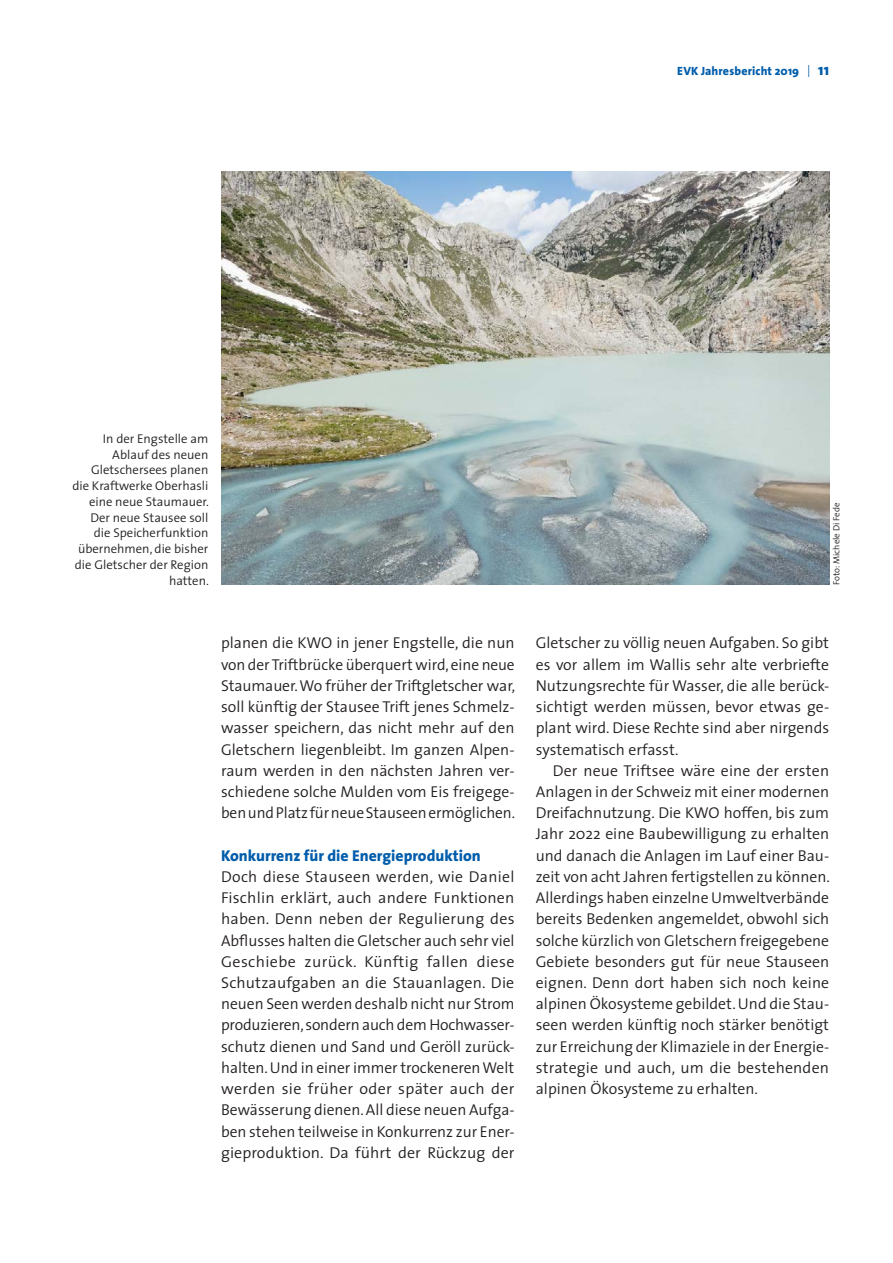
<style>
.page{position:relative;width:893px;height:1263px;background:#fff}
.page>*{position:absolute;margin:0;border:0;box-sizing:border-box;transform-origin:0 0}
.t1{font:300 15.75px/21.3px "The Sans";color:#231f20;text-align:justify}
.t2{font:800 15.75px "The Sans";color:#015dab}
.t3{font:300 12.75px/15.8px "The Sans";color:#231f20;text-align:right}
.t4{font:800 12px "The Sans";letter-spacing:.01em;color:#015dab}
.t5{font:300 9px "The Sans";color:#231f20}
.s1{font-weight:300}
.s2{font-size:15.75px}
</style>
<div class="page">
<img style="left:221px;top:171px;width:608px;height:414px">
<p class="t4" style="left:677px;top:61px;width:153px">EVK Jahresbericht 2019 <span class="s1">|</span> <span class="s2">11</span></p>
<p class="t3" style="left:72px;top:430px;width:138px">In der Engstelle am<br>Ablauf des neuen<br>Gletschersees planen die Kraftwerke Oberhasli eine neue Staumauer.<br>Der neue Stausee soll die Speicherfunktion übernehmen, die bisher die Gletscher der Region hatten.</p>
<p class="t5" style="left:829px;top:585px;width:84px;rotate:-90deg">Foto: Michele Di Fede</p>
<p class="t1" style="left:221px;top:632px;width:296px;text-align:left">planen die KWO in jener Engstelle, die nun von der Triftbrücke überquert wird, eine neue Staumauer. Wo früher der Triftgletscher war, soll künftig der Stausee Trift jenes Schmelz&shy;wasser speichern, das nicht mehr auf den Gletschern liegenbleibt. Im ganzen Alpen&shy;raum werden in den nächsten Jahren ver&shy;schiedene solche Mulden vom Eis freigege&shy;ben und Platz für neue Stauseen ermöglichen.</p>
<p class="t2" style="left:221px;top:842px;width:261px">Konkurrenz für die Energieproduktion</p>
<p class="t1" style="left:221px;top:865px;width:295px">Doch diese Stauseen werden, wie Daniel Fischlin erklärt, auch andere Funktionen haben. Denn neben der Regulierung des Abflusses halten die Gletscher auch sehr viel Geschiebe zurück. Künftig fallen diese Schutzaufgaben an die Stauanlagen. Die neuen Seen werden deshalb nicht nur Strom produzieren, sondern auch dem Hochwasser&shy;schutz dienen und Sand und Geröll zurück&shy;halten. Und in einer immer trockeneren Welt werden sie früher oder später auch der Bewässerung dienen. All diese neuen Aufga&shy;ben stehen teilweise in Konkurrenz zur Ener&shy;gieproduktion. Da führt der Rückzug der</p>
<p class="t1" style="left:536px;top:632px;width:295px">Gletscher zu völlig neuen Aufgaben. So gibt es vor allem im Wallis sehr alte verbriefte Nutzungsrechte für Wasser, die alle berück&shy;sichtigt werden müssen, bevor etwas ge&shy;plant wird. Diese Rechte sind aber nirgends systematisch erfasst.</p>
<p class="t1" style="left:536px;top:759px;width:296px;text-indent:17px">Der neue Triftsee wäre eine der ersten Anlagen in der Schweiz mit einer modernen Dreifachnutzung. Die KWO hoffen, bis zum Jahr 2022 eine Baubewilligung zu erhalten und danach die Anlagen im Lauf einer Bau&shy;zeit von acht Jahren fertigstellen zu können.<br>Allerdings haben einzelne Umweltverbände bereits Bedenken angemeldet, obwohl sich solche kürzlich von Gletschern freigegebene Gebiete besonders gut für neue Stauseen eignen. Denn dort haben sich noch keine alpinen Ökosysteme gebildet. Und die Stau&shy;seen werden künftig noch stärker benötigt zur Erreichung der Klimaziele in der Energie&shy;strategie und auch, um die bestehenden alpinen Ökosysteme zu erhalten.</p>
</div>
